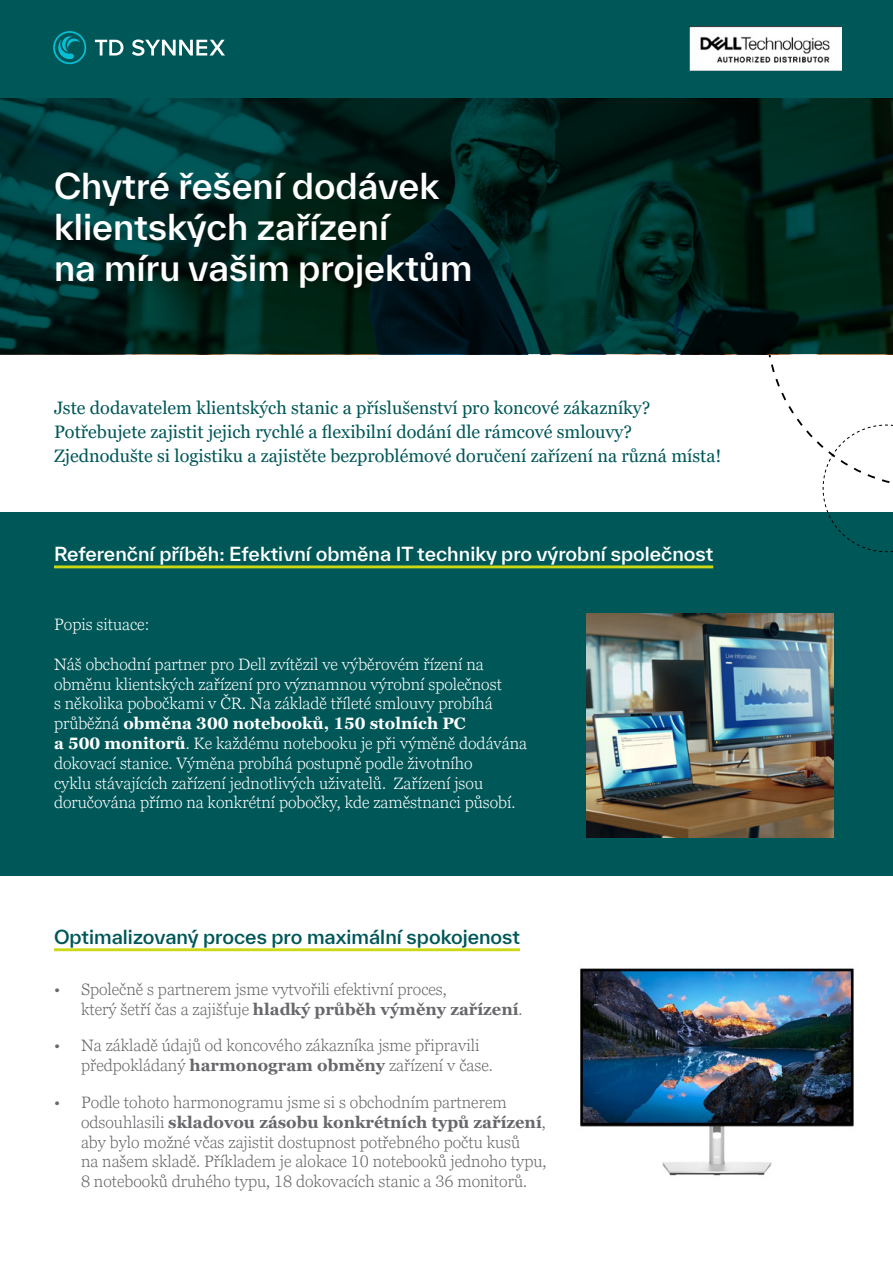
<style>
.page{position:relative;width:893px;height:1263px;background:#fff}
.page>*{position:absolute;margin:0;border:0;box-sizing:border-box;transform-origin:0 0}
.t1{font:500 34.5px/41.4px "TWK Everett";color:#fff}
.t2{font:500 18.75px "TWK Everett";color:#fff}
.t3{font:500 18.75px "TWK Everett";color:#005758}
.t4{font:18px/24px "Georgia Pro";color:#005758}
.t5{font:300 16.5px/19.8px "Georgia Pro";color:#69676b}
.t6{font:300 16.5px/19.8px "Georgia Pro";color:#fff}
.s1{font-weight:700}
</style>
<div class="page">
<svg style="left:0;top:98px;width:893px;height:256px;background:#002722"></svg>
<div style="left:0;top:0;width:893px;height:98px;background:#005758"></div>
<div style="left:0;top:512px;width:893px;height:364px;background:#005758"></div>
<svg style="left:53px;top:31px;width:33px;height:33px"></svg>
<svg style="left:95px;top:40px;width:28px;height:16px"></svg>
<svg style="left:132px;top:39px;width:93px;height:17px"></svg>
<hr style="left:54px;top:565px;width:659px;height:3px;background:#ccd814">
<hr style="left:54px;top:948px;width:466px;height:3px;background:#ccd814">
<img style="left:690px;top:27px;width:151px;height:44px">
<img style="left:586px;top:613px;width:247px;height:224px">
<svg style="left:765px;top:157px;width:128px;height:395px"></svg>
<img style="left:580px;top:968px;width:274px;height:208px">
<h1 class="t1" style="left:54px;top:164px;width:420px">Chytré řešení dodávek klientských zařízení<br>na míru vašim projektům</h1>
<p class="t4" style="left:54px;top:396px;width:669px">Jste dodavatelem klientských stanic a příslušenství pro koncové zákazníky?<br>Potřebujete zajistit jejich rychlé a flexibilní dodání dle rámcové smlouvy?<br>Zjednodušte si logistiku a zajistěte bezproblémové doručení zařízení na různá místa!</p>
<p class="t2" style="left:54px;top:541px;width:661px">Referenční příběh: Efektivní obměna IT techniky pro výrobní společnost</p>
<p class="t6" style="left:54px;top:615px;width:97px">Popis situace:</p>
<p class="t6" style="left:54px;top:655px;width:475px">Náš obchodní partner pro Dell zvítězil ve výběrovém řízení na obměnu klientských zařízení pro významnou výrobní společnost<br>s několika pobočkami v ČR. Na základě tříleté smlouvy probíhá průběžná <span class="s1">obměna 300 notebooků, 150 stolních PC<br>a 500 monitorů</span>. Ke každému notebooku je při výměně dodávána dokovací stanice. Výměna probíhá postupně podle životního<br>cyklu stávajících zařízení jednotlivých uživatelů. Zařízení jsou doručována přímo na konkrétní pobočky, kde zaměstnanci působí.</p>
<p class="t3" style="left:54px;top:924px;width:467px">Optimalizovaný proces pro maximální spokojenost</p>
<p class="t5" style="left:81px;top:980px;width:443px;text-indent:-27px">• Společně s partnerem jsme vytvořili efektivní proces,<br>který šetří čas a zajišťuje <span class="s1">hladký průběh výměny zařízení</span>.</p>
<p class="t5" style="left:81px;top:1036px;width:413px;text-indent:-27px">• Na základě údajů od koncového zákazníka jsme připravili předpokládaný <span class="s1">harmonogram obměny</span> zařízení v čase.</p>
<p class="t5" style="left:81px;top:1093px;width:467px;text-indent:-27px">• Podle tohoto harmonogramu jsme si s obchodním partnerem odsouhlasili <span class="s1">skladovou zásobu konkrétních typů zařízení</span>, aby bylo možné včas zajistit dostupnost potřebného počtu kusů<br>na našem skladě. Příkladem je alokace 10 notebooků jednoho typu, 8 notebooků druhého typu, 18 dokovacích stanic a 36 monitorů.</p>
</div>
